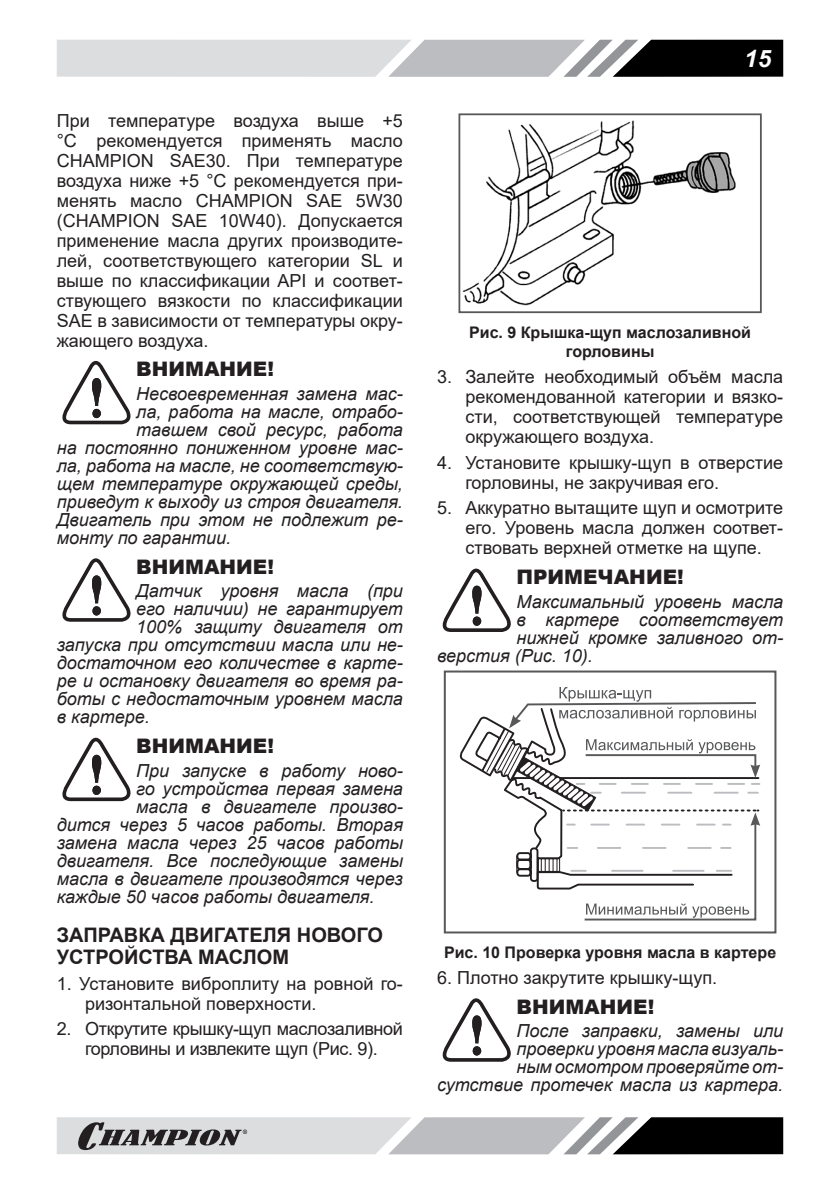
<style>
.page{position:relative;width:840px;height:1191px;background:#fff}
.page>*{position:absolute;margin:0;border:0;box-sizing:border-box;transform-origin:0 0}
.t1{font:italic 700 24px "Arial";color:#fff}
.ВНИМАНИЕ{font:900 20px "Arial";color:#231f20}
.Заголовок2{font:700 20px/22px "Arial";color:#231f20}
.ВНИМАНИЕ_ТЕКСТ{font:italic 18px/18px "Arial";color:#231f20;text-align:right}
.Текст_основной{font:18px/20px "Arial";color:#231f20;text-align:justify}
.Текст_список{font:18px/20px "Arial";color:#231f20}
.Текст_список-2{font:18px/20px "Arial";letter-spacing:-.02em;color:#231f20;text-align:center}
.РИСУНОК{font:700 16px/19.2px "Arial";color:#231f20;text-align:center}
</style>
<div class="page">
<svg style="left:57px;top:40px;width:725px;height:37px;background:#a7a8aa"></svg>
<svg style="left:62px;top:361px;width:69px;height:63px"></svg>
<svg style="left:62px;top:558px;width:69px;height:63px"></svg>
<img style="left:462px;top:120px;width:274px;height:186px">
<div style="left:458px;top:113px;width:303px;height:200px;border:2px solid #57585a"></div>
<svg style="left:442px;top:568px;width:69px;height:64px"></svg>
<svg style="left:57px;top:687px;width:725px;height:468px"></svg>
<p class="Текст_основной" style="left:57px;top:110px;width:347px">При температуре воздуха выше +5 °C рекомендуется применять масло CHAMPION SAE30. При температуре воздуха ниже +5 °C рекомендуется при&shy;менять масло CHAMPION SAE 5W30 (CHAMPION SAE 10W40). Допускается применение масла других производите&shy;лей, соответствующего категории SL и выше по классификации API и соответ&shy;ствующего вязкости по классификации SAE в зависимости от температуры окру&shy;жающего воздуха.</p>
<p class="ВНИМАНИЕ" style="left:136px;top:355px;width:139px">ВНИМАНИЕ!</p>
<p class="ВНИМАНИЕ_ТЕКСТ" style="left:136px;top:385px;width:268px">Несвоевременная замена мас-</p>
<p class="ВНИМАНИЕ_ТЕКСТ" style="left:136px;top:403px;width:268px">ла, работа на масле, отрабо-</p>
<p class="ВНИМАНИЕ_ТЕКСТ" style="left:136px;top:421px;width:268px">тавшем свой ресурс, работа</p>
<p class="ВНИМАНИЕ_ТЕКСТ" style="left:57px;top:439px;width:347px">на постоянно пониженном уровне мас-</p>
<p class="ВНИМАНИЕ_ТЕКСТ" style="left:57px;top:457px;width:347px">ла, работа на масле, не соответствую-</p>
<p class="ВНИМАНИЕ_ТЕКСТ" style="left:57px;top:475px;width:347px">щем температуре окружающей среды,</p>
<p class="ВНИМАНИЕ_ТЕКСТ" style="left:57px;top:493px;width:347px">приведут к выходу из строя двигателя.</p>
<p class="ВНИМАНИЕ_ТЕКСТ" style="left:57px;top:511px;width:347px">Двигатель при этом не подлежит ре-</p>
<p class="ВНИМАНИЕ_ТЕКСТ" style="left:57px;top:529px;width:176px">монту по гарантии.</p>
<p class="ВНИМАНИЕ" style="left:136px;top:552px;width:139px">ВНИМАНИЕ!</p>
<p class="ВНИМАНИЕ_ТЕКСТ" style="left:136px;top:582px;width:268px">Датчик уровня масла (при</p>
<p class="ВНИМАНИЕ_ТЕКСТ" style="left:136px;top:600px;width:268px">его наличии) не гарантирует</p>
<p class="ВНИМАНИЕ_ТЕКСТ" style="left:136px;top:618px;width:268px">100% защиту двигателя от</p>
<p class="ВНИМАНИЕ_ТЕКСТ" style="left:57px;top:636px;width:347px">запуска при отсутствии масла или не-</p>
<p class="ВНИМАНИЕ_ТЕКСТ" style="left:57px;top:654px;width:347px">достаточном его количестве в карте-</p>
<p class="ВНИМАНИЕ_ТЕКСТ" style="left:57px;top:672px;width:347px">ре и остановку двигателя во время ра-</p>
<p class="ВНИМАНИЕ_ТЕКСТ" style="left:57px;top:690px;width:347px">боты с недостаточным уровнем масла</p>
<p class="ВНИМАНИЕ_ТЕКСТ" style="left:57px;top:708px;width:94px">в картере.</p>
<p class="ВНИМАНИЕ" style="left:136px;top:731px;width:139px">ВНИМАНИЕ!</p>
<p class="ВНИМАНИЕ_ТЕКСТ" style="left:136px;top:761px;width:268px">При запуске в работу ново-</p>
<p class="ВНИМАНИЕ_ТЕКСТ" style="left:136px;top:779px;width:268px">го устройства первая замена</p>
<p class="ВНИМАНИЕ_ТЕКСТ" style="left:136px;top:797px;width:268px">масла в двигателе произво-</p>
<p class="ВНИМАНИЕ_ТЕКСТ" style="left:57px;top:815px;width:347px">дится через 5 часов работы. Вторая</p>
<p class="ВНИМАНИЕ_ТЕКСТ" style="left:57px;top:833px;width:347px">замена масла через 25 часов работы</p>
<p class="ВНИМАНИЕ_ТЕКСТ" style="left:57px;top:851px;width:347px">двигателя. Все последующие замены</p>
<p class="ВНИМАНИЕ_ТЕКСТ" style="left:57px;top:869px;width:347px">масла в двигателе производятся через</p>
<p class="ВНИМАНИЕ_ТЕКСТ" style="left:57px;top:887px;width:319px">каждые 50 часов работы двигателя.</p>
<p class="Заголовок2" style="left:57px;top:924px;width:328px">ЗАПРАВКА ДВИГАТЕЛЯ НОВОГО<br>УСТРОЙСТВА МАСЛОМ</p>
<p class="Текст_список" style="left:85px;top:973px;width:319px;text-indent:-28px">1. Установите виброплиту на ровной го&shy;ризонтальной поверхности.</p>
<p class="Текст_список-2" style="left:57px;top:1018px;width:347px">2. Открутите крышку-щуп маслозаливной горловины и извлеките щуп (Рис. 9).</p>
<h1 class="t1" style="left:743px;top:42px;width:28px">15</h1>
<p class="РИСУНОК" style="left:469px;top:323px;width:283px">Рис. 9 Крышка-щуп маслозаливной горловины</p>
<p class="Текст_список" style="left:465px;top:366px;width:319px;text-align:justify;text-indent:-28px">3. Залейте необходимый объём масла рекомендованной категории и вязко&shy;сти, соответствующей температуре окружающего воздуха.</p>
<p class="Текст_список" style="left:465px;top:452px;width:319px;text-indent:-28px">4. Установите крышку-щуп в отверстие горловины, не закручивая его.</p>
<p class="Текст_список" style="left:465px;top:498px;width:319px;text-align:justify;text-indent:-28px">5. Аккуратно вытащите щуп и осмотрите его. Уровень масла должен соответ&shy;ствовать верхней отметке на щупе.</p>
<p class="ВНИМАНИЕ" style="left:516px;top:562px;width:169px">ПРИМЕЧАНИЕ!</p>
<p class="ВНИМАНИЕ_ТЕКСТ" style="left:516px;top:592px;width:268px">Максимальный уровень масла</p>
<p class="ВНИМАНИЕ_ТЕКСТ" style="left:516px;top:610px;width:268px">в картере соответствует</p>
<p class="ВНИМАНИЕ_ТЕКСТ" style="left:516px;top:628px;width:268px">нижней кромке заливного от-</p>
<p class="ВНИМАНИЕ_ТЕКСТ" style="left:437px;top:646px;width:157px">верстия (Рис. 10).</p>
<p class="РИСУНОК" style="left:444px;top:943px;width:333px">Рис. 10 Проверка уровня масла в картере</p>
<p class="Текст_список" style="left:437px;top:967px;width:281px">6. Плотно закрутите крышку-щуп.</p>
<p class="ВНИМАНИЕ" style="left:516px;top:992px;width:139px">ВНИМАНИЕ!</p>
<p class="ВНИМАНИЕ_ТЕКСТ" style="left:437px;top:1022px;width:347px">После заправки, замены или проверки уровня масла визуаль-<br>ным осмотром проверяйте от&shy;сутствие протечек масла из картера.</p>
</div>
